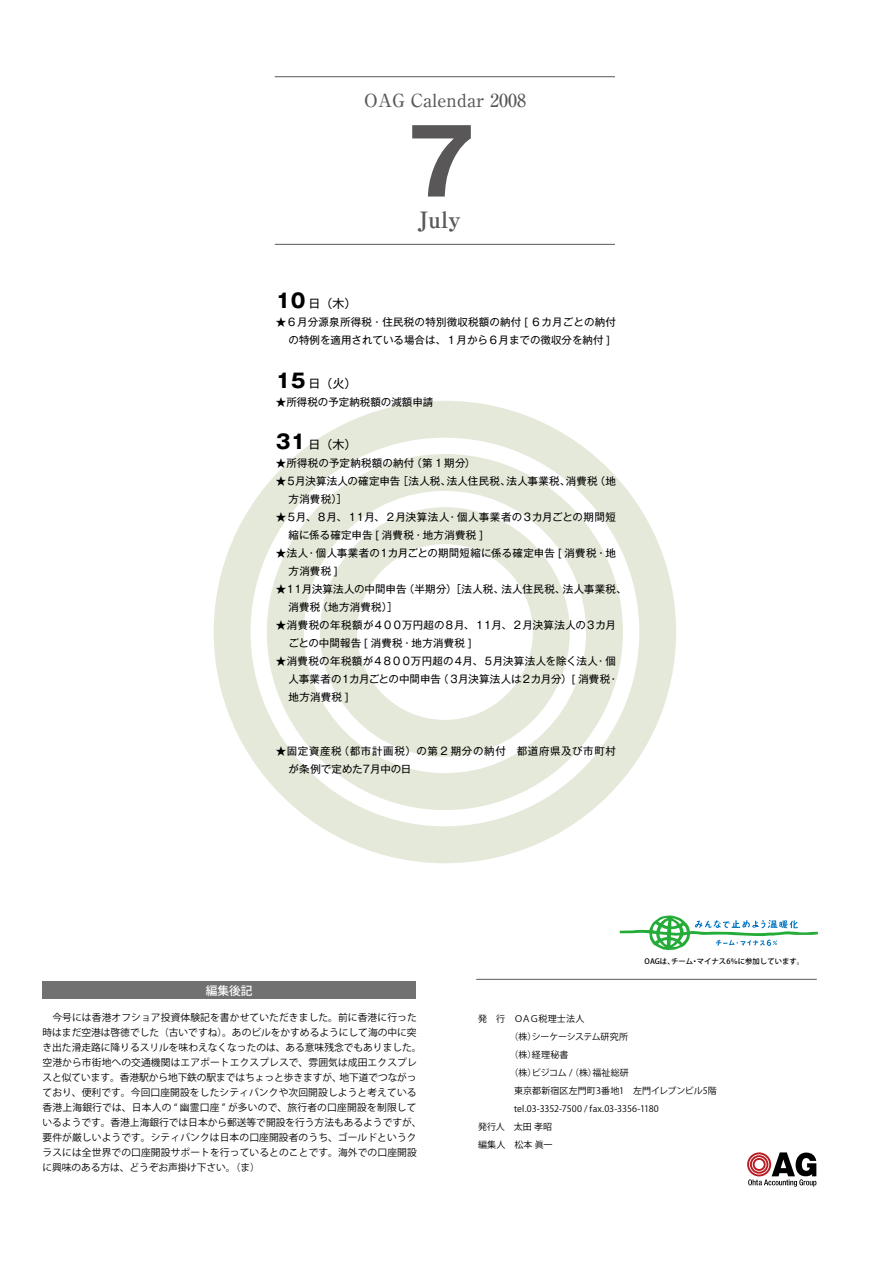
<style>
.page{position:relative;width:893px;height:1263px;background:#fff}
.page>*{position:absolute;margin:0;border:0;box-sizing:border-box;transform-origin:0 0}
.t1{font:700 90.6px "Gothic MB101 Pro";color:#595757}
.t2{font:700 22.5px "Ryumin Pro";color:#595757}
.t3{font:500 18px "Ryumin Pro";color:#595757}
.t4{font:12px "Gothic MB101 Pro";color:#000}
.t5{font:500 11.7px "Koz Go Pro";color:#fff}
.t6{font:10.5px/18px "Gothic MB101 Pro";letter-spacing:.01em;color:#000}
.t7{font:10.5px/18px "Gothic MB101 Pro";letter-spacing:.055em;color:#000}
.t8{font:9.75px/15px "Koz Go Pro";letter-spacing:.01em;color:#000}
.t9{font:9px "Koz Go Pro";color:#000}
.t10{font:9px "Koz Go Pro";letter-spacing:-.03em;color:#000}
.t11{font:500 7.35px "Koz Go Pro";color:#000}
.s1{font-weight:700;font-size:19.5px}
</style>
<div class="page">
<hr style="left:476px;top:979px;width:341px;height:1px;background:#595757">
<svg style="left:214px;top:401px;width:462px;height:462px"></svg>
<svg style="left:267px;top:454px;width:356px;height:356px;fill:#e5e9d9"></svg>
<svg style="left:320px;top:507px;width:250px;height:250px"></svg>
<svg style="left:747px;top:1152px;width:69px;height:35px"></svg>
<div style="left:42px;top:981px;width:374px;height:17px;background:#727172"></div>
<hr style="left:275px;top:244px;width:340px;height:1px;background:#595757">
<hr style="left:275px;top:76px;width:340px;height:1px;background:#595757">
<svg style="left:620px;top:915px;width:198px;height:35px"></svg>
<h3 class="t3" style="left:364px;top:86px;width:163px">OAG Calendar 2008</h3>
<h1 class="t1" style="left:407px;top:87px;width:70px">7</h1>
<h2 class="t2" style="left:418px;top:202px;width:44px">July</h2>
<p class="t4" style="left:276px;top:294px;width:82px"><span class="s1">10</span> 日（木）</p>
<p class="t6" style="left:289px;top:312px;width:329px;text-indent:-13px">★６月分源泉所得税・住民税の特別徴収税額の納付 [ ６カ月ごとの納付の特例を適用されている場合は、１月から６月までの徴収分を納付 ]</p>
<p class="t4" style="left:276px;top:373px;width:82px"><span class="s1">15</span> 日（火）</p>
<p class="t6" style="left:276px;top:391px;width:159px">★所得税の予定納税額の減額申請</p>
<p class="t4" style="left:276px;top:435px;width:82px"><span class="s1">31</span> 日（木）</p>
<p class="t6" style="left:276px;top:453px;width:201px">★所得税の予定納税額の納付（第 1 期分）</p>
<p class="t6" style="left:289px;top:471px;width:329px;text-indent:-13px">★５月決算法人の確定申告［法人税、法人住民税、法人事業税、消費税（地方消費税）］</p>
<p class="t6" style="left:289px;top:507px;width:329px;text-indent:-13px">★５月、８月、１１月、２月決算法人・個人事業者の３カ月ごとの期間短縮に係る確定申告 [ 消費税・地方消費税 ]</p>
<p class="t6" style="left:289px;top:543px;width:329px;text-indent:-13px">★法人・個人事業者の１カ月ごとの期間短縮に係る確定申告 [ 消費税・地方消費税 ]</p>
<p class="t6" style="left:289px;top:579px;width:339px;text-indent:-13px">★１１月決算法人の中間申告（半期分）［法人税、法人住民税、法人事業税、消費税（地方消費税）］</p>
<p class="t6" style="left:289px;top:615px;width:329px;text-indent:-13px">★消費税の年税額が４００万円超の８月、１１月、２月決算法人の３カ月ごとの中間報告 [ 消費税・地方消費税 ]</p>
<p class="t6" style="left:289px;top:651px;width:331px;text-indent:-13px">★消費税の年税額が４８００万円超の４月、５月決算法人を除く法人・個人事業者の１カ月ごとの中間申告（３月決算法人は２カ月分）[ 消費税・地方消費税 ]</p>
<p class="t7" style="left:289px;top:741px;width:329px;text-indent:-13px">★固定資産税（都市計画税）の第 2 期分の納付　都道府県及び市町村が条例で定めた７月中の日</p>
<p class="t5" style="left:206px;top:983px;width:48px">編集後記</p>
<p class="t11" style="left:645px;top:957px;width:161px">OAGは、チーム・マイナス6％に参加しています。</p>
<p class="t8" style="left:43px;top:1010px;width:381px">　今号には香港オフショア投資体験記を書かせていただきました。前に香港に行った時はまだ空港は啓徳でした（古いですね）。あのビルをかすめるようにして海の中に突き出た滑走路に降りるスリルを味わえなくなったのは、ある意味残念でもありました。空港から市街地への交通機関はエアポートエクスプレスで、雰囲気は成田エクスプレスと似ています。香港駅から地下鉄の駅まではちょっと歩きますが、地下道でつながっており、便利です。今回口座開設をしたシティバンクや次回開設しようと考えている香港上海銀行では、日本人の “ 幽霊口座 ” が多いので、旅行者の口座開設を制限しているようです。香港上海銀行では日本から郵送等で開設を行う方法もあるようですが、要件が厳しいようです。シティバンクは日本の口座開設者のうち、ゴールドというクラスには全世界での口座開設サポートを行っているとのことです。海外での口座開設に興味のある方は、どうぞお声掛け下さい。（ま）</p>
<p class="t9" style="left:478px;top:1013px;width:108px">発　行　ＯＡＧ税理士法人</p>
<p class="t10" style="left:509px;top:1031px;width:120px">（株）シーケーシステム研究所</p>
<p class="t9" style="left:509px;top:1049px;width:61px">（株）経理秘書</p>
<p class="t9" style="left:509px;top:1067px;width:121px">（株）ビジコム /（株）福祉総研</p>
<p class="t9" style="left:478px;top:1085px;width:240px">　　　　東京都新宿区左門町3番地1　左門イレブンビル5階</p>
<p class="t9" style="left:478px;top:1103px;width:182px">　　　　tel.03-3352-7500 / fax.03-3356-1180</p>
<p class="t9" style="left:478px;top:1121px;width:76px">発行人　太田孝昭</p>
<p class="t9" style="left:478px;top:1139px;width:76px">編集人　松本眞一</p>
</div>
